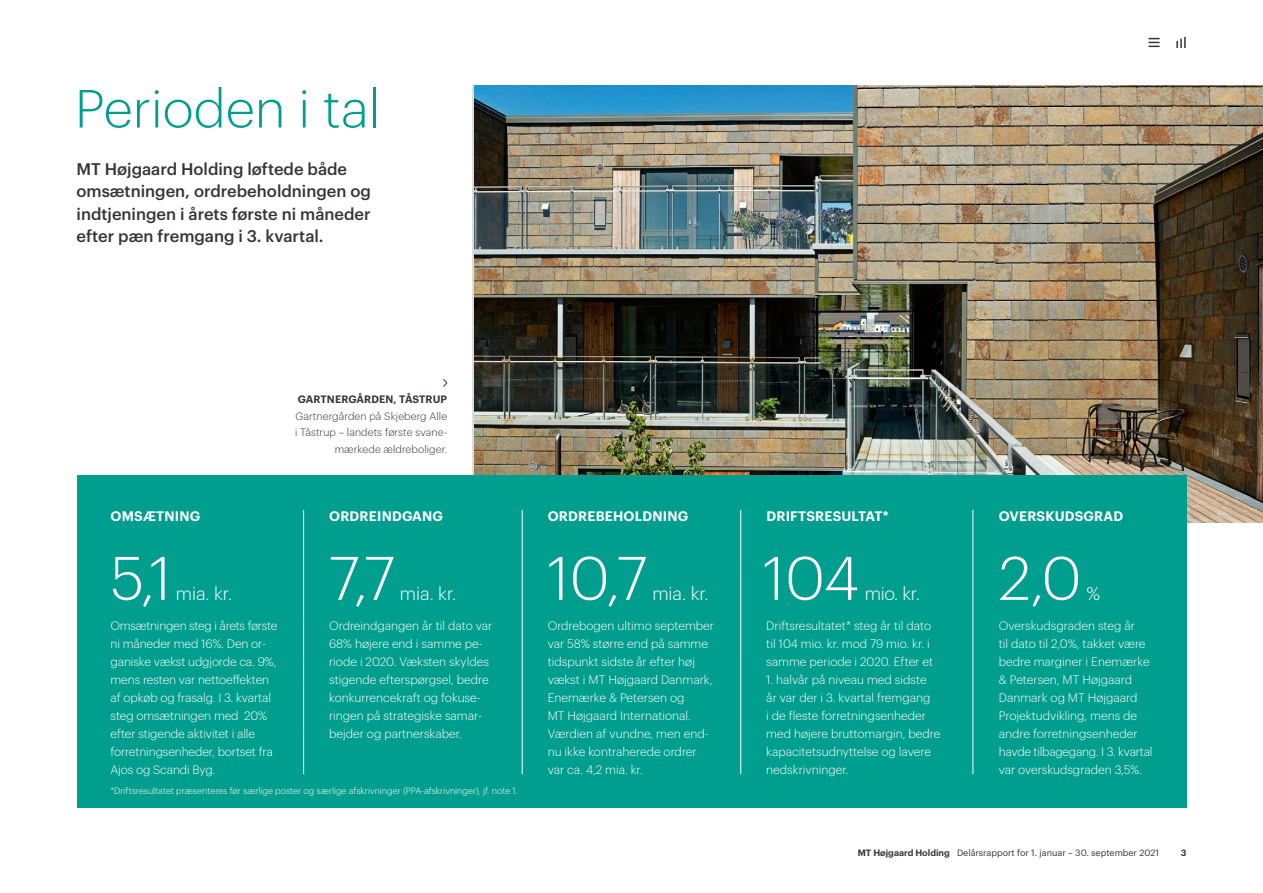
<style>
.page{position:relative;width:1263px;height:893px;background:#fff}
.page>*{position:absolute;margin:0;border:0;box-sizing:border-box;transform-origin:0 0}
.t1{font:300 60px "Graphik";color:#fff}
.t2{font:300 52.5px "Graphik";color:#009e8e}
.t3{font:300 18px "Graphik";color:#fff}
.t4{font:500 16.5px/22.5px "Graphik";color:#373334}
.t5{font:600 13.5px "Graphik";letter-spacing:.015em;color:#fff}
.t6{font:300 12px/18px "Graphik";color:#fff}
.t7{font:300 10.5px/16.5px "Graphik";letter-spacing:.01em;color:#373334;text-align:right}
.t8{font:600 10.5px "Graphik";letter-spacing:.015em;color:#373334}
.t9{font:300 9px "Graphik";color:#fff}
.t10{font:9px "Graphik";color:#373334}
.t11{font:600 9px "Graphik";color:#373334}
.s1{font-weight:600}
</style>
<div class="page">
<img style="left:474px;top:85px;width:789px;height:438px">
<div style="left:77px;top:476px;width:1109px;height:332px;background:#009e8e"></div>
<hr style="left:303px;top:510px;width:1px;height:264px;background:#fff">
<hr style="left:522px;top:510px;width:1px;height:264px;background:#fff">
<hr style="left:740px;top:510px;width:1px;height:264px;background:#fff">
<hr style="left:972px;top:510px;width:1px;height:264px;background:#fff">
<svg style="left:443px;top:379px;width:5px;height:8px"></svg>
<svg style="left:1148px;top:38px;width:11px;height:9px"></svg>
<svg style="left:1176px;top:37px;width:10px;height:11px"></svg>
<h2 class="t2" style="left:75px;top:70px;width:307px">Perioden i tal</h2>
<h3 class="t4" style="left:77px;top:156px;width:296px">MT Højgaard Holding løftede både omsætningen, ordrebeholdningen og indtjeningen i årets første ni måneder efter pæn fremgang i 3. kvartal.</h3>
<p class="t8" style="left:298px;top:391px;width:151px">GARTNERGÅRDEN, TÅSTRUP</p>
<p class="t7" style="left:295px;top:407px;width:154px">Gartnergården på Skjeberg Alle i Tåstrup – landets første svane&shy;mærkede ældreboliger.</p>
<p class="t5" style="left:111px;top:506px;width:91px">OMSÆTNING</p>
<p class="t5" style="left:329px;top:506px;width:115px">ORDREINDGANG</p>
<p class="t5" style="left:548px;top:506px;width:142px">ORDREBEHOLDNING</p>
<p class="t5" style="left:766px;top:506px;width:124px">DRIFTSRESULTAT*</p>
<p class="t5" style="left:999px;top:506px;width:126px">OVERSKUDSGRAD</p>
<h1 class="t1" style="left:111px;top:534px;width:63px">5,1</h1>
<h3 class="t3" style="left:176px;top:580px;width:58px">mia. kr.</h3>
<h1 class="t1" style="left:329px;top:534px;width:67px">7,7</h1>
<h3 class="t3" style="left:400px;top:580px;width:58px">mia. kr.</h3>
<h1 class="t1" style="left:548px;top:534px;width:101px">10,7</h1>
<h3 class="t3" style="left:652px;top:580px;width:58px">mia. kr.</h3>
<h1 class="t1" style="left:763px;top:534px;width:98px">104</h1>
<h3 class="t3" style="left:865px;top:580px;width:57px">mio. kr.</h3>
<h1 class="t1" style="left:999px;top:534px;width:84px">2,0</h1>
<h3 class="t3" style="left:1086px;top:580px;width:15px">%</h3>
<p class="t6" style="left:111px;top:616px;width:168px">Omsætningen steg i årets første ni måneder med 16%. Den or&shy;ganiske vækst udgjorde ca. 9%, mens resten var nettoeffekten af opkøb og frasalg. I 3. kvartal steg omsætningen med 20% efter stigende aktivitet i alle forretningsenheder, bortset fra<br>Ajos og Scandi Byg.</p>
<p class="t6" style="left:329px;top:616px;width:165px">Ordreindgangen år til dato var<br>68% højere end i samme pe&shy;riode i 2020. Væksten skyldes stigende efterspørgsel, bedre konkurrencekraft og fokuse&shy;ringen på strategiske samar&shy;bejder og partnerskaber.</p>
<p class="t6" style="left:548px;top:616px;width:168px">Ordrebogen ultimo september var 58% større end på samme tidspunkt sidste år efter høj vækst i MT Højgaard Danmark,<br>Enemærke &amp; Petersen og<br>MT Højgaard International.<br>Værdien af vundne, men end&shy;nu ikke kontraherede ordrer var ca. 4,2 mia. kr.</p>
<p class="t6" style="left:766px;top:616px;width:168px">Driftsresultatet* steg år til dato til 104 mio. kr. mod 79 mio. kr. i samme periode i 2020. Efter et</p>
<p class="t6" style="left:766px;top:670px;width:175px">1. halvår på niveau med sidste<br>år var der i 3. kvartal fremgang<br>i de fleste forretningsenheder med højere bruttomargin, bedre kapacitetsudnyttelse og lavere nedskrivninger.</p>
<p class="t9" style="left:111px;top:784px;width:409px">*Driftsresultatet præsenteres før særlige poster og særlige afskrivninger (PPA-afskrivninger), jf. note 1.</p>
<p class="t6" style="left:999px;top:616px;width:155px">Overskudsgraden steg år<br>til dato til 2,0%, takket være bedre marginer i Enemærke &amp; Petersen, MT Højgaard<br>Danmark og MT Højgaard<br>Projektudvikling, mens de andre forretningsenheder havde tilbagegang. I 3. kvartal var overskudsgraden 3,5%.</p>
<p class="t10" style="left:858px;top:846px;width:303px"><span class="s1">MT Højgaard Holding</span> Delårsrapport for 1. januar – 30. september 2021</p>
<p class="t11" style="left:1181px;top:845px;width:7px">3</p>
</div>
